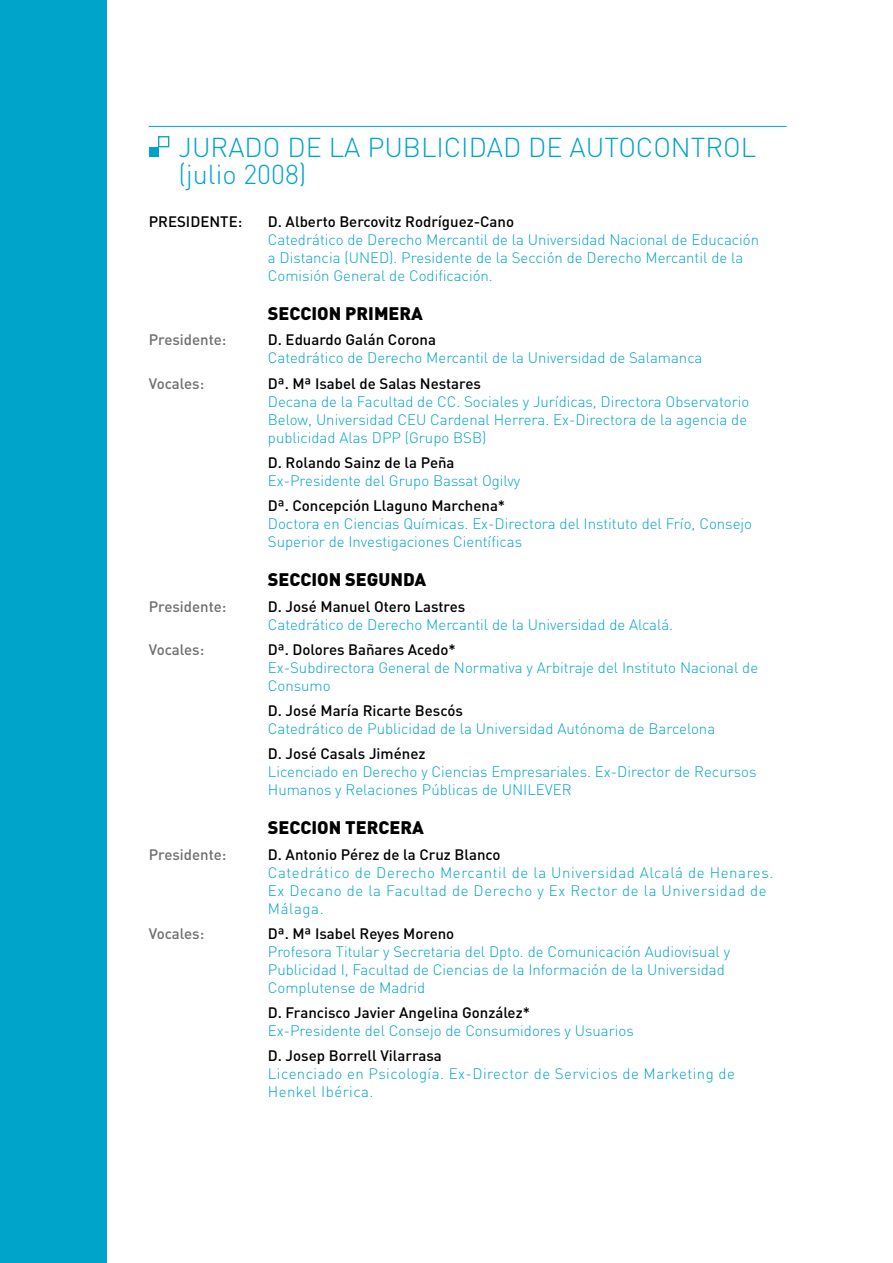
<style>
.page{position:relative;width:893px;height:1263px;background:#fff}
.page>*{position:absolute;margin:0;border:0;box-sizing:border-box;transform-origin:0 0}
.t1{font:300 27px/27px "DIN";color:#00a3c9}
.t2{font:900 18px "DIN";color:#000}
.t3{font:300 15px/18px "DIN";color:#00a3c9}
.t4{font:500 15px "DIN";color:#000}
.t5{font:300 15px/18px "DIN";letter-spacing:.04em;color:#00a3c9}
.t6{font:300 15px/18px "DIN";letter-spacing:.03em;color:#00a3c9}
.t7{font:500 15px "DIN";color:#6d6f71}
</style>
<div class="page">
<hr style="left:149px;top:126px;width:638px;height:1px;background:#00a3c9">
<div style="left:149px;top:147px;width:10px;height:10px;background:#00a3c9"></div>
<div style="left:158px;top:136px;width:11px;height:11px;border:1px solid #00a3c9"></div>
<div style="left:0;top:0;width:106px;height:1263px;background:#00a3c9"></div>
<h1 class="t1" style="left:179px;top:133px;width:579px">JURADO DE LA PUBLICIDAD DE AUTOCONTROL (julio 2008)</h1>
<p class="t4" style="left:149px;top:212px;width:95px">PRESIDENTE:</p>
<p class="t4" style="left:268px;top:212px;width:248px">D. Alberto Bercovitz Rodríguez-Cano</p>
<p class="t3" style="left:268px;top:230px;width:493px">Catedrático de Derecho Mercantil de la Universidad Nacional de Educación a Distancia (UNED). Presidente de la Sección de Derecho Mercantil de la<br>Comisión General de Codificación.</p>
<p class="t2" style="left:268px;top:301px;width:157px">SECCION PRIMERA</p>
<p class="t7" style="left:149px;top:330px;width:79px">Presidente:</p>
<p class="t4" style="left:268px;top:330px;width:170px">D. Eduardo Galán Corona</p>
<p class="t3" style="left:268px;top:349px;width:436px">Catedrático de Derecho Mercantil de la Universidad de Salamanca</p>
<p class="t7" style="left:149px;top:373px;width:57px">Vocales:</p>
<p class="t4" style="left:268px;top:373px;width:215px">Dª. Mª Isabel de Salas Nestares</p>
<p class="t3" style="left:268px;top:392px;width:483px">Decana de la Facultad de CC. Sociales y Jurídicas, Directora Observatorio<br>Below, Universidad CEU Cardenal Herrera. Ex-Directora de la agencia de publicidad Alas DPP (Grupo BSB)</p>
<p class="t4" style="left:268px;top:453px;width:188px">D. Rolando Sainz de la Peña</p>
<p class="t3" style="left:268px;top:471px;width:254px">Ex-Presidente del Grupo Bassat Ogilvy</p>
<p class="t4" style="left:268px;top:496px;width:239px">Dª. Concepción Llaguno Marchena*</p>
<p class="t3" style="left:268px;top:514px;width:486px">Doctora en Ciencias Químicas. Ex-Directora del Instituto del Frío, Consejo<br>Superior de Investigaciones Científicas</p>
<p class="t2" style="left:268px;top:568px;width:160px">SECCION SEGUNDA</p>
<p class="t7" style="left:149px;top:596px;width:79px">Presidente:</p>
<p class="t4" style="left:268px;top:596px;width:199px">D. José Manuel Otero Lastres</p>
<p class="t3" style="left:268px;top:615px;width:407px">Catedrático de Derecho Mercantil de la Universidad de Alcalá.</p>
<p class="t7" style="left:149px;top:640px;width:57px">Vocales:</p>
<p class="t4" style="left:268px;top:640px;width:190px">Dª. Dolores Bañares Acedo*</p>
<p class="t3" style="left:268px;top:658px;width:492px">Ex-Subdirectora General de Normativa y Arbitraje del Instituto Nacional de<br>Consumo</p>
<p class="t4" style="left:268px;top:701px;width:197px">D. José María Ricarte Bescós</p>
<p class="t3" style="left:268px;top:719px;width:449px">Catedrático de Publicidad de la Universidad Autónoma de Barcelona</p>
<p class="t4" style="left:268px;top:744px;width:159px">D. José Casals Jiménez</p>
<p class="t3" style="left:268px;top:763px;width:490px">Licenciado en Derecho y Ciencias Empresariales. Ex-Director de Recursos<br>Humanos y Relaciones Públicas de UNILEVER</p>
<p class="t2" style="left:268px;top:816px;width:158px">SECCION TERCERA</p>
<p class="t7" style="left:149px;top:845px;width:79px">Presidente:</p>
<p class="t4" style="left:268px;top:845px;width:234px">D. Antonio Pérez de la Cruz Blanco</p>
<p class="t5" style="left:268px;top:863px;width:507px">Catedrático de Derecho Mercantil de la Universidad Alcalá de Henares.<br>Ex Decano de la Facultad de Derecho y Ex Rector de la Universidad de<br>Málaga.</p>
<p class="t7" style="left:149px;top:924px;width:57px">Vocales:</p>
<p class="t4" style="left:268px;top:924px;width:188px">Dª. Mª Isabel Reyes Moreno</p>
<p class="t3" style="left:268px;top:942px;width:464px">Profesora Titular y Secretaria del Dpto. de Comunicación Audiovisual y<br>Publicidad I, Facultad de Ciencias de la Información de la Universidad<br>Complutense de Madrid</p>
<p class="t4" style="left:268px;top:1003px;width:264px">D. Francisco Javier Angelina González*</p>
<p class="t3" style="left:268px;top:1022px;width:368px">Ex-Presidente del Consejo de Consumidores y Usuarios</p>
<p class="t4" style="left:268px;top:1046px;width:176px">D. Josep Borrell Vilarrasa</p>
<p class="t6" style="left:268px;top:1065px;width:469px">Licenciado en Psicología. Ex-Director de Servicios de Marketing de<br>Henkel Ibérica.</p>
</div>
